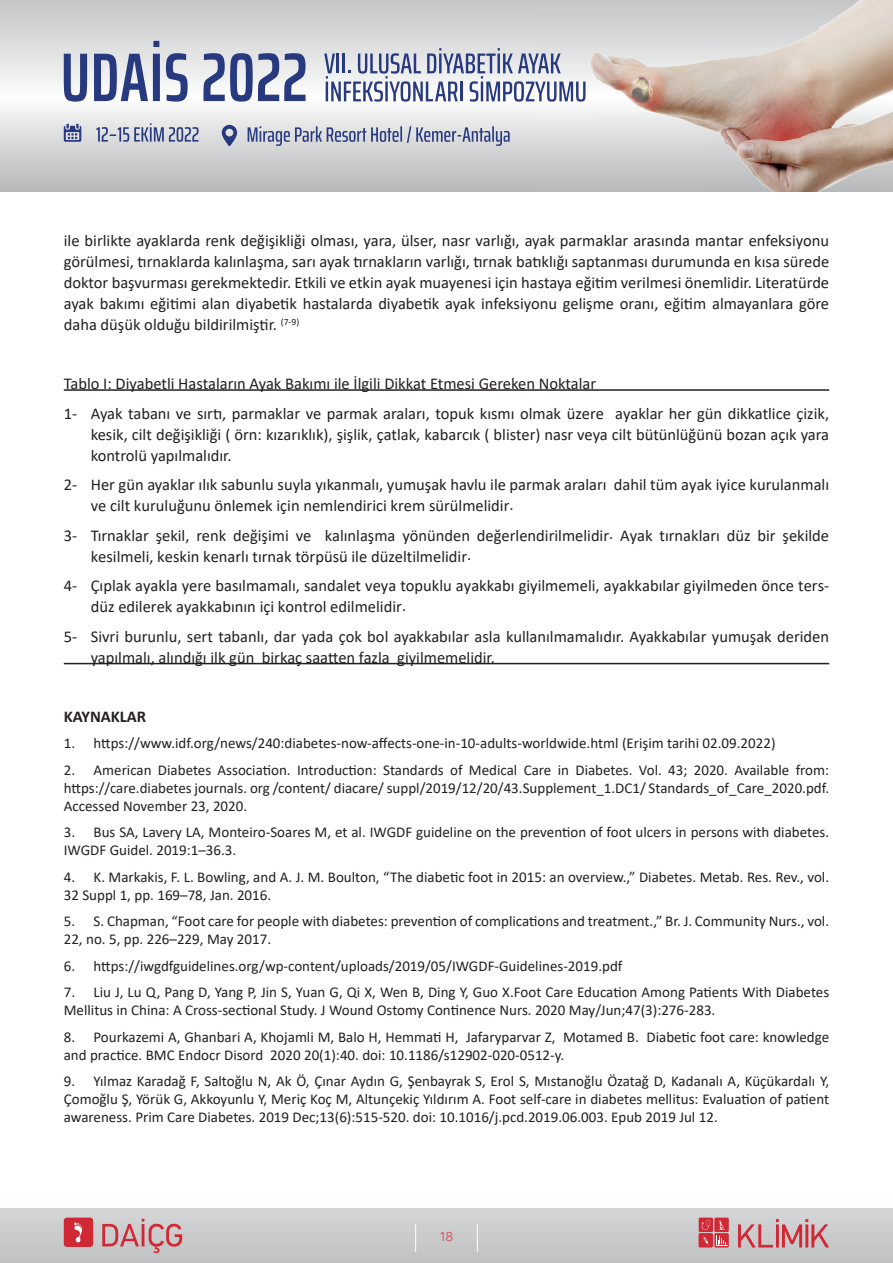
<style>
.page{position:relative;width:893px;height:1263px;background:#fff}
.page>*{position:absolute;margin:0;border:0;box-sizing:border-box;transform-origin:0 0}
.t1{font:16.5px/21px "Calibri";color:#231f20}
.t2{font:700 16.5px "Calibri";color:#231f20}
.t3{font:15px/18px "Calibri";color:#231f20}
.t4{font:100 13.5px "SF Compact Text";color:#d22637}
</style>
<div class="page">
<div style="left:64px;top:1217px;width:29px;height:30px;background:#d02935;border-radius:3px"></div>
<svg style="left:74px;top:1222px;width:9px;height:21px"></svg>
<svg style="left:102px;top:1219px;width:80px;height:34px;background:#cba2a6"></svg>
<svg style="left:738px;top:1219px;width:91px;height:28px;background:#cc9a9f"></svg>
<div style="left:699px;top:1233px;width:14px;height:14px;background:#d02935;border-radius:2px"></div>
<div style="left:699px;top:1217px;width:14px;height:15px;background:#d02935;border-radius:2px"></div>
<div style="left:714px;top:1217px;width:15px;height:15px;background:#d02935;border-radius:2px"></div>
<svg style="left:701px;top:1220px;width:9px;height:10px"></svg>
<svg style="left:703px;top:1236px;width:6px;height:9px"></svg>
<div style="left:714px;top:1233px;width:15px;height:14px;background:#d02935;border-radius:2px"></div>
<svg style="left:716px;top:1220px;width:11px;height:26px"></svg>
<svg style="left:880px;top:1208px;width:13px;height:12px"></svg>
<img style="left:537px;top:0;width:356px;height:191px">
<svg style="left:96px;top:123px;width:103px;height:19px;background:#adb2c6"></svg>
<svg style="left:64px;top:124px;width:17px;height:18px"></svg>
<svg style="left:248px;top:126px;width:262px;height:20px;background:#afb4c6"></svg>
<svg style="left:222px;top:125px;width:15px;height:21px"></svg>
<svg style="left:64px;top:54px;width:23px;height:48px"></svg>
<svg style="left:94px;top:41px;width:66px;height:60px;background:#929aba"></svg>
<svg style="left:166px;top:53px;width:22px;height:49px"></svg>
<svg style="left:203px;top:53px;width:102px;height:49px"></svg>
<svg style="left:324px;top:48px;width:261px;height:54px"></svg>
<hr style="left:64px;top:389px;width:765px;height:2px;background:#231f20">
<hr style="left:64px;top:663px;width:765px;height:1px;background:#231f20">
<p class="t1" style="left:64px;top:230px;width:767px;text-align:justify">ile birlikte ayaklarda renk değişikliği olması, yara, ülser, nasr varlığı, ayak parmaklar arasında mantar enfeksiyonu görülmesi, tırnaklarda kalınlaşma, sarı ayak tırnakların varlığı, tırnak batıklığı saptanması durumunda en kısa sürede doktor başvurması gerekmektedir. Etkili ve etkin ayak muayenesi için hastaya eğitim verilmesi önemlidir. Literatürde ayak bakımı eğitimi alan diyabetik hastalarda diyabetik ayak infeksiyonu gelişme oranı, eğitim almayanlara göre daha düşük olduğu bildirilmiştir. <sup>(7-9)</sup></p>
<p class="t1" style="left:64px;top:369px;width:767px;line-height:29.5px">Tablo I: Diyabetli Hastaların Ayak Bakımı ile İlgili Dikkat Etmesi Gereken Noktalar<br>1- Ayak tabanı ve sırtı, parmaklar ve parmak araları, topuk kısmı olmak üzere ayaklar her gün dikkatlice çizik,</p>
<p class="t1" style="left:91px;top:423px;width:740px">kesik, cilt değişikliği ( örn: kızarıklık), şişlik, çatlak, kabarcık ( blister) nasr veya cilt bütünlüğünü bozan açık yara kontrolü yapılmalıdır.</p>
<p class="t1" style="left:91px;top:474px;width:740px;text-indent:-27px">2- Her gün ayaklar ılık sabunlu suyla yıkanmalı, yumuşak havlu ile parmak araları dahil tüm ayak iyice kurulanmalı ve cilt kuruluğunu önlemek için nemlendirici krem sürülmelidir.</p>
<p class="t1" style="left:91px;top:524px;width:740px;text-indent:-27px">3- Tırnaklar şekil, renk değişimi ve kalınlaşma yönünden değerlendirilmelidir. Ayak tırnakları düz bir şekilde kesilmeli, keskin kenarlı tırnak törpüsü ile düzeltilmelidir.</p>
<p class="t1" style="left:91px;top:575px;width:740px;text-indent:-27px">4- Çıplak ayakla yere basılmamalı, sandalet veya topuklu ayakkabı giyilmemeli, ayakkabılar giyilmeden önce ters&shy;düz edilerek ayakkabının içi kontrol edilmelidir.</p>
<p class="t1" style="left:91px;top:625px;width:740px;text-indent:-27px">5- Sivri burunlu, sert tabanlı, dar yada çok bol ayakkabılar asla kullanılmamalıdır. Ayakkabılar yumuşak deriden yapılmalı, alındığı ilk gün birkaç saatten fazla giyilmemelidir.</p>
<p class="t2" style="left:64px;top:705px;width:84px">KAYNAKLAR</p>
<p class="t3" style="left:64px;top:734px;width:713px">1. https://www.idf.org/news/240:diabetes-now-affects-one-in-10-adults-worldwide.html (Erişim tarihi 02.09.2022)</p>
<p class="t3" style="left:64px;top:760px;width:767px;text-align:justify">2. American Diabetes Association. Introduction: Standards of Medical Care in Diabetes. Vol. 43; 2020. Available from: https://care.diabetes journals. org /content/ diacare/ suppl/2019/12/20/43.Supplement_1.DC1/ Standards_of_Care_2020.pdf.<br>Accessed November 23, 2020.</p>
<p class="t3" style="left:64px;top:823px;width:767px">3. Bus SA, Lavery LA, Monteiro-Soares M, et al. IWGDF guideline on the prevention of foot ulcers in persons with diabetes.<br>IWGDF Guidel. 2019:1–36.3.</p>
<p class="t3" style="left:64px;top:867px;width:767px">4. K. Markakis, F. L. Bowling, and A. J. M. Boulton, “The diabetic foot in 2015: an overview.,” Diabetes. Metab. Res. Rev., vol.<br>32 Suppl 1, pp. 169–78, Jan. 2016.</p>
<p class="t3" style="left:64px;top:912px;width:767px">5. S. Chapman, “Foot care for people with diabetes: prevention of complications and treatment.,” Br. J. Community Nurs., vol.<br>22, no. 5, pp. 226–229, May 2017.</p>
<p class="t3" style="left:64px;top:956px;width:560px">6. https://iwgdfguidelines.org/wp-content/uploads/2019/05/IWGDF-Guidelines-2019.pdf</p>
<p class="t3" style="left:64px;top:983px;width:767px">7. Liu J, Lu Q, Pang D, Yang P, Jin S, Yuan G, Qi X, Wen B, Ding Y, Guo X.Foot Care Education Among Patients With Diabetes<br>Mellitus in China: A Cross-sectional Study. J Wound Ostomy Continence Nurs. 2020 May/Jun;47(3):276-283.</p>
<p class="t3" style="left:64px;top:1027px;width:767px">8. Pourkazemi A, Ghanbari A, Khojamli M, Balo H, Hemmati H, Jafaryparvar Z, Motamed B. Diabetic foot care: knowledge and practice. BMC Endocr Disord 2020 20(1):40. doi: 10.1186/s12902-020-0512-y.</p>
<p class="t3" style="left:64px;top:1072px;width:767px;text-align:justify">9. Yılmaz Karadağ F, Saltoğlu N, Ak Ö, Çınar Aydın G, Şenbayrak S, Erol S, Mıstanoğlu Özatağ D, Kadanalı A, Küçükardalı Y, Çomoğlu Ş, Yörük G, Akkoyunlu Y, Meriç Koç M, Altunçekiç Yıldırım A. Foot self-care in diabetes mellitus: Evaluation of patient awareness. Prim Care Diabetes. 2019 Dec;13(6):515-520. doi: 10.1016/j.pcd.2019.06.003. Epub 2019 Jul 12.</p>
<p class="t4" style="left:440px;top:1229px;width:15px">18</p>
</div>
